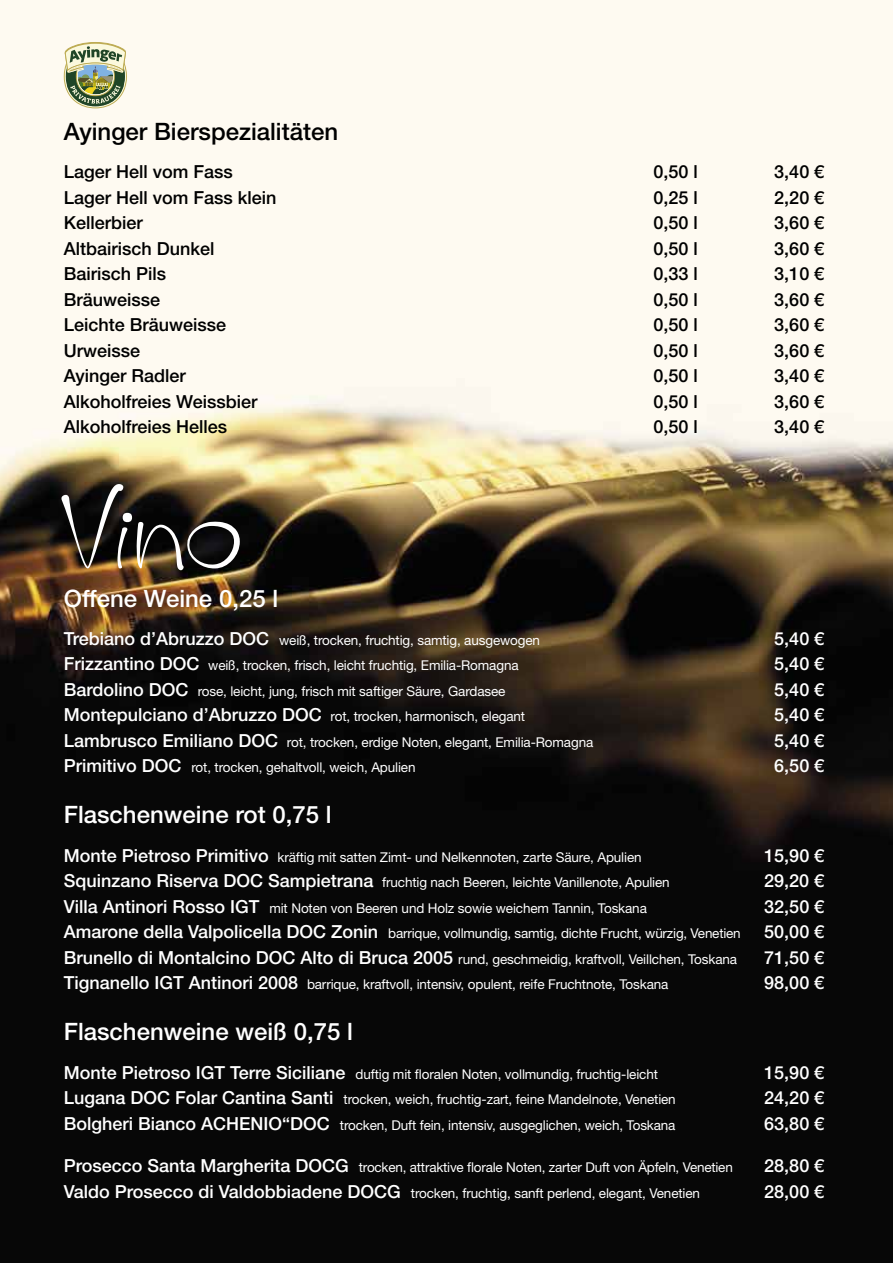
<style>
.page{position:relative;width:893px;height:1263px;background:#fff}
.page>*{position:absolute;margin:0;border:0;box-sizing:border-box;transform-origin:0 0}
.t1{font:120px "A Hand Made Font";color:#fff}
.t2{font:500 24px "Helvetica Neue LT Std";color:#fff}
.t3{font:500 24px "Helvetica Neue LT Std";color:#000}
.t4{font:500 18px "Helvetica Neue LT Std";color:#000}
.t5{font:500 18px "Helvetica Neue LT Std";color:#fff}
.t6{font:13.5px "Helvetica Neue LT Std";letter-spacing:-.01em;color:#fff}
.s1{font-weight:500;font-size:18px}
</style>
<div class="page">
<img style="left:0;top:0;width:893px;height:1263px">
<svg style="left:64px;top:42px;width:63px;height:66px;background:#a3ad8c"></svg>
<h2 class="t3" style="left:64px;top:117px;width:276px">Ayinger Bierspezialitäten</h2>
<h3 class="t4" style="left:64px;top:161px;width:171px">Lager Hell vom Fass</h3>
<h3 class="t4" style="left:653px;top:161px;width:46px">0,50 l</h3>
<h3 class="t4" style="left:774px;top:161px;width:52px">3,40 €</h3>
<h3 class="t4" style="left:64px;top:187px;width:214px">Lager Hell vom Fass klein</h3>
<h3 class="t4" style="left:653px;top:187px;width:46px">0,25 l</h3>
<h3 class="t4" style="left:774px;top:187px;width:52px">2,20 €</h3>
<h3 class="t4" style="left:64px;top:212px;width:81px">Kellerbier</h3>
<h3 class="t4" style="left:653px;top:212px;width:46px">0,50 l</h3>
<h3 class="t4" style="left:774px;top:212px;width:52px">3,60 €</h3>
<h3 class="t4" style="left:64px;top:238px;width:152px">Altbairisch Dunkel</h3>
<h3 class="t4" style="left:653px;top:238px;width:46px">0,50 l</h3>
<h3 class="t4" style="left:774px;top:238px;width:52px">3,60 €</h3>
<h3 class="t4" style="left:64px;top:263px;width:104px">Bairisch Pils</h3>
<h3 class="t4" style="left:653px;top:263px;width:46px">0,33 l</h3>
<h3 class="t4" style="left:774px;top:263px;width:52px">3,10 €</h3>
<h3 class="t4" style="left:64px;top:289px;width:98px">Bräuweisse</h3>
<h3 class="t4" style="left:653px;top:289px;width:46px">0,50 l</h3>
<h3 class="t4" style="left:774px;top:289px;width:52px">3,60 €</h3>
<h3 class="t4" style="left:64px;top:314px;width:164px">Leichte Bräuweisse</h3>
<h3 class="t4" style="left:653px;top:314px;width:46px">0,50 l</h3>
<h3 class="t4" style="left:774px;top:314px;width:52px">3,60 €</h3>
<h3 class="t4" style="left:64px;top:340px;width:78px">Urweisse</h3>
<h3 class="t4" style="left:653px;top:340px;width:46px">0,50 l</h3>
<h3 class="t4" style="left:774px;top:340px;width:52px">3,60 €</h3>
<h3 class="t4" style="left:64px;top:365px;width:124px">Ayinger Radler</h3>
<h3 class="t4" style="left:653px;top:365px;width:46px">0,50 l</h3>
<h3 class="t4" style="left:774px;top:365px;width:52px">3,40 €</h3>
<h3 class="t4" style="left:64px;top:391px;width:195px">Alkoholfreies Weissbier</h3>
<h3 class="t4" style="left:653px;top:391px;width:46px">0,50 l</h3>
<h3 class="t4" style="left:774px;top:391px;width:52px">3,60 €</h3>
<h3 class="t4" style="left:64px;top:416px;width:165px">Alkoholfreies Helles</h3>
<h3 class="t4" style="left:653px;top:416px;width:46px">0,50 l</h3>
<h3 class="t4" style="left:774px;top:416px;width:52px">3,40 €</h3>
<h1 class="t1" style="left:64px;top:482px;width:179px">Vino</h1>
<h2 class="t2" style="left:64px;top:584px;width:216px">Offene Weine 0,25 l</h2>
<p class="t6" style="left:64px;top:632px;width:478px"><span class="s1">Trebiano d’Abruzzo DOC</span> weiß, trocken, fruchtig, samtig, ausgewogen</p>
<h3 class="t5" style="left:774px;top:628px;width:52px">5,40 €</h3>
<p class="t6" style="left:64px;top:658px;width:456px"><span class="s1">Frizzantino DOC</span> weiß, trocken, frisch, leicht fruchtig, Emilia-Romagna</p>
<h3 class="t5" style="left:774px;top:653px;width:52px">5,40 €</h3>
<p class="t6" style="left:64px;top:683px;width:443px"><span class="s1">Bardolino DOC</span> rose, leicht, jung, frisch mit saftiger Säure, Gardasee</p>
<h3 class="t5" style="left:774px;top:679px;width:52px">5,40 €</h3>
<p class="t6" style="left:64px;top:709px;width:463px"><span class="s1">Montepulciano d’Abruzzo DOC</span> rot, trocken, harmonisch, elegant</p>
<h3 class="t5" style="left:774px;top:704px;width:52px">5,40 €</h3>
<p class="t6" style="left:64px;top:734px;width:531px"><span class="s1">Lambrusco Emiliano DOC</span> rot, trocken, erdige Noten, elegant, Emilia-Romagna</p>
<h3 class="t5" style="left:774px;top:730px;width:52px">5,40 €</h3>
<p class="t6" style="left:64px;top:760px;width:353px"><span class="s1">Primitivo DOC</span> rot, trocken, gehaltvoll, weich, Apulien</p>
<h3 class="t5" style="left:774px;top:755px;width:52px">6,50 €</h3>
<h2 class="t2" style="left:64px;top:801px;width:269px">Flaschenweine rot 0,75 l</h2>
<p class="t6" style="left:64px;top:849px;width:579px"><span class="s1">Monte Pietroso Primitivo</span> kräftig mit satten Zimt- und Nelkennoten, zarte Säure, Apulien</p>
<h3 class="t5" style="left:764px;top:845px;width:62px">15,90 €</h3>
<p class="t6" style="left:64px;top:874px;width:607px"><span class="s1">Squinzano Riserva DOC Sampietrana</span> fruchtig nach Beeren, leichte Vanillenote, Apulien</p>
<h3 class="t5" style="left:764px;top:870px;width:62px">29,20 €</h3>
<p class="t6" style="left:64px;top:900px;width:585px"><span class="s1">Villa Antinori Rosso IGT</span> mit Noten von Beeren und Holz sowie weichem Tannin, Toskana</p>
<h3 class="t5" style="left:764px;top:896px;width:62px">32,50 €</h3>
<p class="t6" style="left:64px;top:925px;width:678px"><span class="s1">Amarone della Valpolicella DOC Zonin</span> barrique, vollmundig, samtig, dichte Frucht, würzig, Venetien</p>
<h3 class="t5" style="left:764px;top:921px;width:62px">50,00 €</h3>
<p class="t6" style="left:64px;top:951px;width:675px"><span class="s1">Brunello di Montalcino DOC Alto di Bruca 2005</span> rund, geschmeidig, kraftvoll, Veillchen, Toskana</p>
<h3 class="t5" style="left:764px;top:947px;width:62px">71,50 €</h3>
<p class="t6" style="left:64px;top:976px;width:606px"><span class="s1">Tignanello IGT Antinori 2008</span> barrique, kraftvoll, intensiv, opulent, reife Fruchtnote, Toskana</p>
<h3 class="t5" style="left:764px;top:972px;width:62px">98,00 €</h3>
<h2 class="t2" style="left:64px;top:1017px;width:291px">Flaschenweine weiß 0,75 l</h2>
<p class="t6" style="left:64px;top:1066px;width:596px"><span class="s1">Monte Pietroso IGT Terre Siciliane</span> duftig mit floralen Noten, vollmundig, fruchtig-leicht</p>
<h3 class="t5" style="left:764px;top:1061px;width:62px">15,90 €</h3>
<p class="t6" style="left:64px;top:1091px;width:613px"><span class="s1">Lugana DOC Folar Cantina Santi</span> trocken, weich, fruchtig-zart, feine Mandelnote, Venetien</p>
<h3 class="t5" style="left:764px;top:1087px;width:62px">24,20 €</h3>
<p class="t6" style="left:64px;top:1117px;width:613px"><span class="s1">Bolgheri Bianco ACHENIO“DOC</span> trocken, Duft fein, intensiv, ausgeglichen, weich, Toskana</p>
<h3 class="t5" style="left:764px;top:1112px;width:62px">63,80 €</h3>
<p class="t6" style="left:64px;top:1159px;width:671px"><span class="s1">Prosecco Santa Margherita DOCG</span> trocken, attraktive florale Noten, zarter Duft von Äpfeln, Venetien</p>
<h3 class="t5" style="left:764px;top:1155px;width:62px">28,80 €</h3>
<p class="t6" style="left:64px;top:1185px;width:638px"><span class="s1">Valdo Prosecco di Valdobbiadene DOCG</span> trocken, fruchtig, sanft perlend, elegant, Venetien</p>
<h3 class="t5" style="left:764px;top:1180px;width:62px">28,00 €</h3>
</div>
